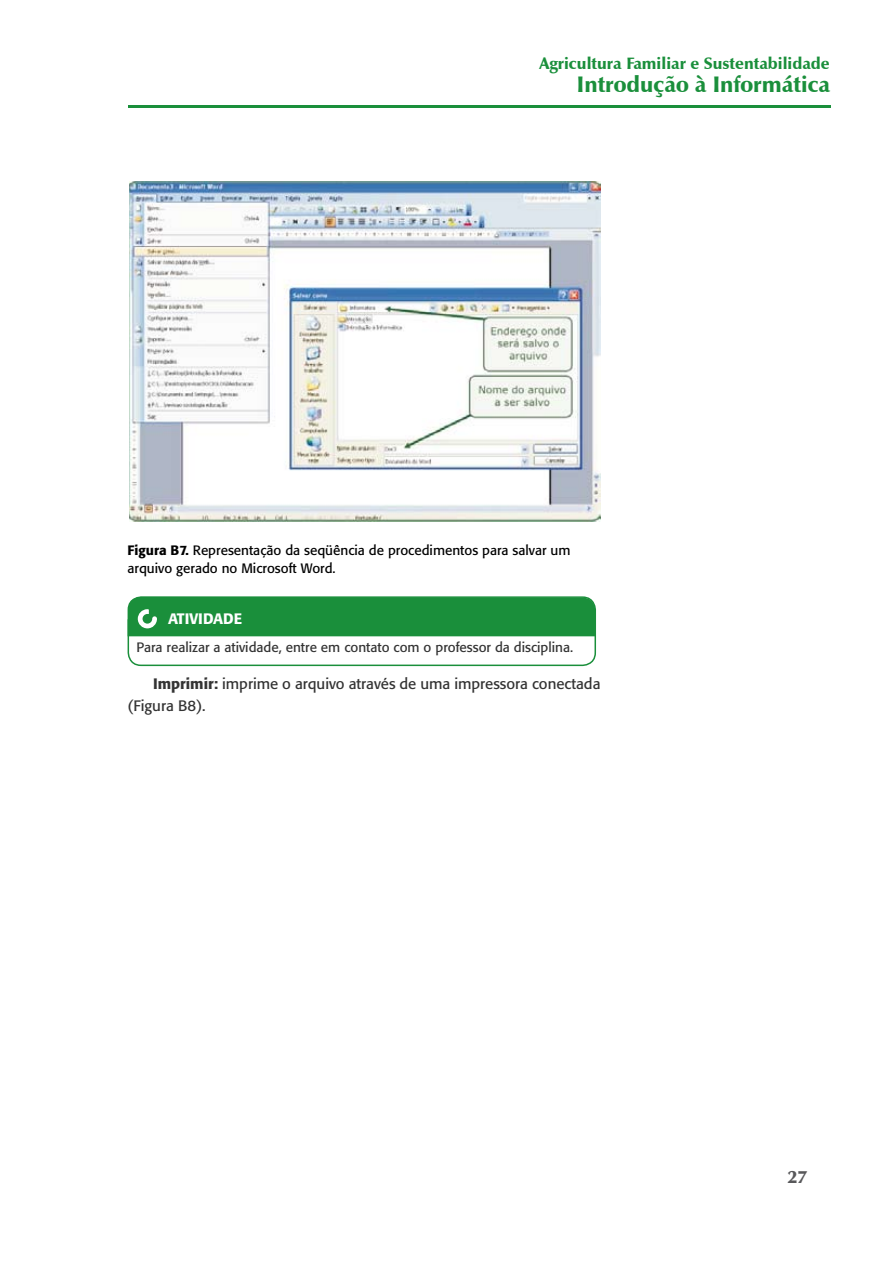
<style>
.page{position:relative;width:893px;height:1263px;background:#fff}
.page>*{position:absolute;margin:0;border:0;box-sizing:border-box;transform-origin:0 0}
.t1{font:900 22.5px "Zapf Humanist 601 BT";color:#1a8f3b}
.t2{font:900 18px "Zapf Humanist 601 BT";color:#58585a}
.t3{font:900 16.5px "Zapf Humanist 601 BT";color:#1a8f3b}
.t4{font:15px/22.5px "Formata";color:#333}
.t5{font:500 15px "Formata";color:#fff}
.t6{font:13.5px/18px "Formata";color:#000}
.t7{font:13.5px "Formata";color:#333}
.s1{font-weight:500}
</style>
<div class="page">
<hr style="left:128px;top:105px;width:703px;height:3px;background:#1a8f3b">
<img style="left:129px;top:182px;width:472px;height:339px">
<div style="left:128px;top:596px;width:468px;height:70px;border:2px solid #1a8f3b;border-radius:13px"></div>
<div style="left:128px;top:619px;width:467px;height:17px;background:#1a8f3b"></div>
<div style="left:128px;top:597px;width:467px;height:35px;background:#1a8f3b"></div>
<p class="t3" style="left:539px;top:53px;width:292px">Agricultura Familiar e Sustentabilidade</p>
<h1 class="t1" style="left:577px;top:70px;width:255px">Introdução à Informática</h1>
<p class="t6" style="left:128px;top:541px;width:444px"><span class="s1">Figura B7.</span> Representação da seqüência de procedimentos para salvar um arquivo gerado no Microsoft Word.</p>
<p class="t5" style="left:168px;top:609px;width:18px">Atividade</p>
<p class="t7" style="left:136px;top:639px;width:438px">Para realizar a atividade, entre em contato com o professor da disciplina.</p>
<p class="t4" style="left:128px;top:672px;width:474px;text-indent:26px"><span class="s1">Imprimir:</span> imprime o arquivo através de uma impressora conectada (Figura B8).</p>
<h2 class="t2" style="left:787px;top:1165px;width:21px">27</h2>
</div>
